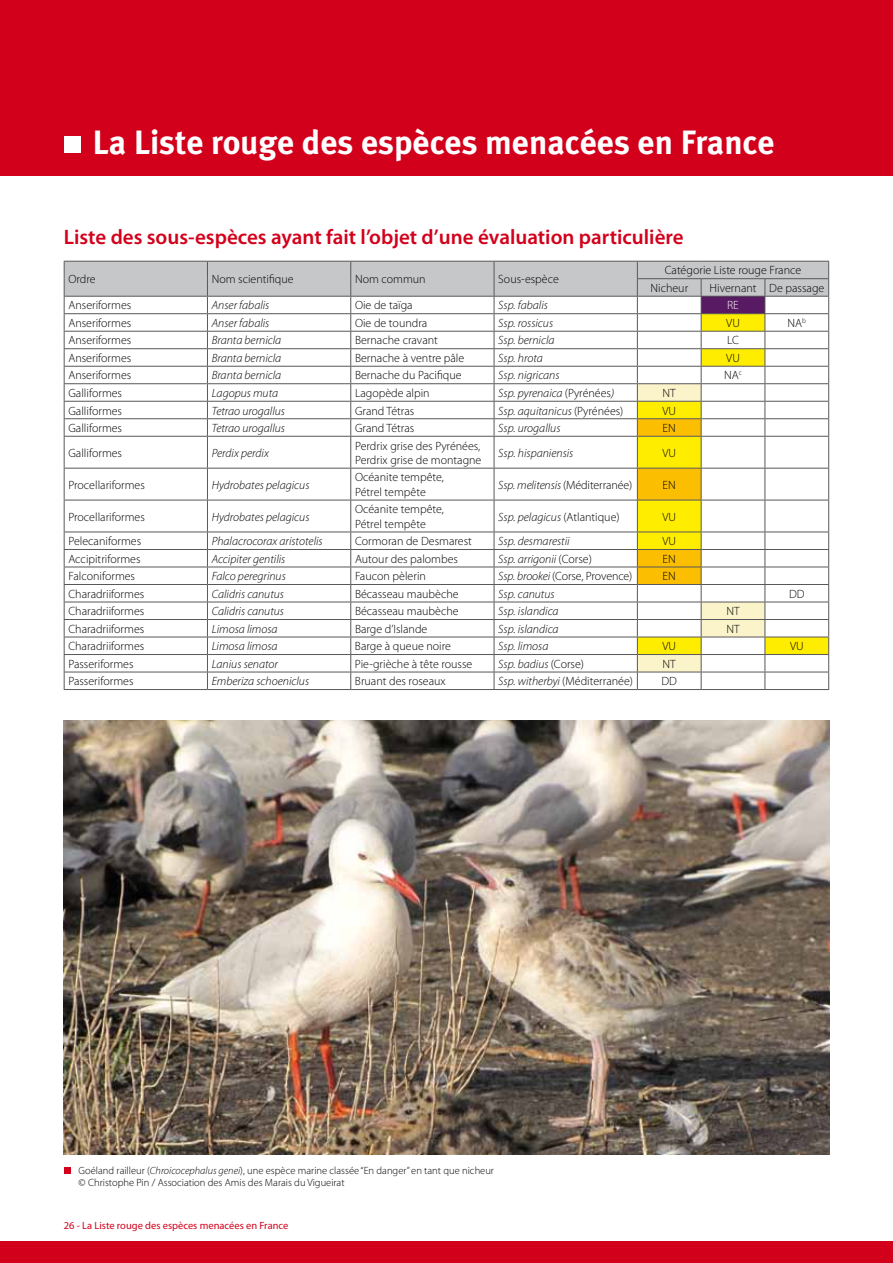
<style>
.page{position:relative;width:893px;height:1263px;background:#fff}
.page>*{position:absolute;margin:0;border:0;box-sizing:border-box;transform-origin:0 0}
.t1{font:700 33.75px "Meta Plus";color:#fff}
.t2{font:600 21px "Myriad Pro";color:#d3001b}
.t3{font:300 12px/14.4px "Myriad Pro";color:#000}
.t4{font:italic 300 12px "Myriad Pro";color:#000}
.t5{font:300 12px "Myriad Pro";color:#fff}
.t6{font:300 10.5px/12px "Myriad Pro";color:#000}
.t7{font:10.5px "Myriad Pro";color:#d3001b}
.s1{font-style:normal}
.s2{font-style:italic}
</style>
<div class="page">
<div style="left:0;top:0;width:893px;height:176px;background:#d3001b"></div>
<div style="left:0;top:1241px;width:893px;height:22px;background:#d3001b"></div>
<div style="left:64px;top:136px;width:16px;height:17px;background:#fff"></div>
<svg style="left:64px;top:261px;width:765px;height:428px"></svg>
<hr style="left:64px;top:689px;width:143px;height:1px;background:#58585a">
<hr style="left:207px;top:689px;width:144px;height:1px;background:#58585a">
<hr style="left:351px;top:689px;width:143px;height:1px;background:#58585a">
<hr style="left:494px;top:689px;width:143px;height:1px;background:#58585a">
<hr style="left:637px;top:689px;width:64px;height:1px;background:#58585a">
<hr style="left:701px;top:689px;width:64px;height:1px;background:#58585a">
<hr style="left:765px;top:689px;width:64px;height:1px;background:#58585a">
<img style="left:64px;top:721px;width:765px;height:433px">
<div style="left:64px;top:1167px;width:7px;height:7px;background:#d3001b"></div>
<h1 class="t1" style="left:92px;top:123px;width:684px">La Liste rouge des espèces menacées en France</h1>
<h2 class="t2" style="left:64px;top:224px;width:621px">Liste des sous-espèces ayant fait l’objet d’une évaluation particulière</h2>
<p class="t3" style="left:68px;top:272px;width:29px">Ordre</p>
<p class="t3" style="left:212px;top:272px;width:83px">Nom scientifique</p>
<p class="t3" style="left:355px;top:272px;width:72px">Nom commun</p>
<p class="t3" style="left:498px;top:272px;width:62px">Sous-espèce</p>
<p class="t3" style="left:650px;top:262px;width:152px;line-height:17.5px;text-indent:14px">Catégorie Liste rouge France<br>Nicheur</p>
<p class="t3" style="left:709px;top:281px;width:116px">Hivernant De passage</p>
<p class="t3" style="left:68px;top:298px;width:64px">Anseriformes</p>
<p class="t4" style="left:212px;top:298px;width:59px">Anser fabalis</p>
<p class="t3" style="left:355px;top:298px;width:59px">Oie de taïga</p>
<p class="t4" style="left:498px;top:298px;width:51px">Ssp. fabalis</p>
<p class="t5" style="left:727px;top:298px;width:13px">RE</p>
<p class="t3" style="left:68px;top:316px;width:64px">Anseriformes</p>
<p class="t4" style="left:212px;top:316px;width:59px">Anser fabalis</p>
<p class="t3" style="left:355px;top:316px;width:74px">Oie de toundra</p>
<p class="t4" style="left:498px;top:316px;width:56px">Ssp. rossicus</p>
<p class="t3" style="left:726px;top:316px;width:15px">VU</p>
<p class="t3" style="left:787px;top:316px;width:20px">NA<sup>b</sup></p>
<p class="t3" style="left:68px;top:333px;width:64px">Anseriformes</p>
<p class="t4" style="left:212px;top:333px;width:71px">Branta bernicla</p>
<p class="t3" style="left:355px;top:333px;width:84px">Bernache cravant</p>
<p class="t4" style="left:498px;top:333px;width:58px">Ssp. bernicla</p>
<p class="t3" style="left:727px;top:333px;width:13px">LC</p>
<p class="t3" style="left:68px;top:351px;width:64px">Anseriformes</p>
<p class="t4" style="left:212px;top:351px;width:71px">Branta bernicla</p>
<p class="t3" style="left:355px;top:351px;width:111px">Bernache à ventre pâle</p>
<p class="t4" style="left:498px;top:351px;width:46px">Ssp. hrota</p>
<p class="t3" style="left:726px;top:351px;width:15px">VU</p>
<p class="t3" style="left:68px;top:368px;width:64px">Anseriformes</p>
<p class="t4" style="left:212px;top:368px;width:71px">Branta bernicla</p>
<p class="t3" style="left:355px;top:368px;width:108px">Bernache du Pacifique</p>
<p class="t4" style="left:498px;top:368px;width:63px">Ssp. nigricans</p>
<p class="t3" style="left:724px;top:368px;width:19px">NA<sup>c</sup></p>
<p class="t3" style="left:68px;top:386px;width:55px">Galliformes</p>
<p class="t4" style="left:212px;top:386px;width:68px">Lagopus muta</p>
<p class="t3" style="left:355px;top:386px;width:76px">Lagopède alpin</p>
<p class="t4" style="left:498px;top:386px;width:117px">Ssp. pyrenaica <span class="s1">(Pyrénées</span>)</p>
<p class="t3" style="left:663px;top:386px;width:15px">NT</p>
<p class="t3" style="left:68px;top:403px;width:55px">Galliformes</p>
<p class="t4" style="left:212px;top:403px;width:75px">Tetrao urogallus</p>
<p class="t3" style="left:355px;top:403px;width:61px">Grand Tétras</p>
<p class="t4" style="left:498px;top:403px;width:127px">Ssp. aquitanicus <span class="s1">(Pyrénées)</span></p>
<p class="t3" style="left:662px;top:403px;width:15px">VU</p>
<p class="t3" style="left:68px;top:421px;width:55px">Galliformes</p>
<p class="t4" style="left:212px;top:421px;width:75px">Tetrao urogallus</p>
<p class="t3" style="left:355px;top:421px;width:61px">Grand Tétras</p>
<p class="t4" style="left:498px;top:421px;width:64px">Ssp. urogallus</p>
<p class="t3" style="left:663px;top:421px;width:15px">EN</p>
<p class="t3" style="left:68px;top:445px;width:55px">Galliformes</p>
<p class="t4" style="left:212px;top:445px;width:59px">Perdix perdix</p>
<p class="t3" style="left:355px;top:438px;width:128px">Perdrix grise des Pyrénées,<br>Perdrix grise de montagne</p>
<p class="t4" style="left:498px;top:445px;width:77px">Ssp. hispaniensis</p>
<p class="t3" style="left:662px;top:445px;width:15px">VU</p>
<p class="t3" style="left:68px;top:477px;width:78px">Procellariformes</p>
<p class="t4" style="left:212px;top:477px;width:99px">Hydrobates pelagicus</p>
<p class="t3" style="left:355px;top:470px;width:90px">Océanite tempête,<br>Pétrel tempête</p>
<p class="t4" style="left:498px;top:477px;width:136px">Ssp. melitensis <span class="s1">(Méditerranée)</span></p>
<p class="t3" style="left:663px;top:477px;width:15px">EN</p>
<p class="t3" style="left:68px;top:509px;width:78px">Procellariformes</p>
<p class="t4" style="left:212px;top:509px;width:99px">Hydrobates pelagicus</p>
<p class="t3" style="left:355px;top:502px;width:90px">Océanite tempête,<br>Pétrel tempête</p>
<p class="t4" style="left:498px;top:509px;width:123px">Ssp. pelagicus <span class="s1">(Atlantique)</span></p>
<p class="t3" style="left:662px;top:509px;width:15px">VU</p>
<p class="t3" style="left:68px;top:534px;width:74px">Pelecaniformes</p>
<p class="t4" style="left:212px;top:534px;width:113px">Phalacrocorax aristotelis</p>
<p class="t3" style="left:355px;top:534px;width:118px">Cormoran de Desmarest</p>
<p class="t4" style="left:498px;top:534px;width:73px">Ssp. desmarestii</p>
<p class="t3" style="left:662px;top:534px;width:15px">VU</p>
<p class="t3" style="left:68px;top:551px;width:74px">Accipitriformes</p>
<p class="t4" style="left:212px;top:552px;width:75px">Accipiter gentilis</p>
<p class="t3" style="left:355px;top:551px;width:105px">Autour des palombes</p>
<p class="t4" style="left:498px;top:552px;width:95px">Ssp. arrigonii <span class="s1">(Corse)</span></p>
<p class="t3" style="left:663px;top:551px;width:15px">EN</p>
<p class="t3" style="left:68px;top:569px;width:68px">Falconiformes</p>
<p class="t4" style="left:212px;top:569px;width:76px">Falco peregrinus</p>
<p class="t3" style="left:355px;top:569px;width:72px">Faucon pèlerin</p>
<p class="t3" style="left:498px;top:569px;width:136px"><span class="s2">Ssp. brookei</span> (Corse, Provence)</p>
<p class="t3" style="left:663px;top:569px;width:15px">EN</p>
<p class="t3" style="left:68px;top:586px;width:77px">Charadriiformes</p>
<p class="t4" style="left:212px;top:587px;width:74px">Calidris canutus</p>
<p class="t3" style="left:355px;top:586px;width:105px">Bécasseau maubèche</p>
<p class="t4" style="left:498px;top:587px;width:58px">Ssp. canutus</p>
<p class="t3" style="left:789px;top:586px;width:17px">DD</p>
<p class="t3" style="left:68px;top:604px;width:77px">Charadriiformes</p>
<p class="t4" style="left:212px;top:604px;width:74px">Calidris canutus</p>
<p class="t3" style="left:355px;top:604px;width:105px">Bécasseau maubèche</p>
<p class="t4" style="left:498px;top:604px;width:62px">Ssp. islandica</p>
<p class="t3" style="left:726px;top:604px;width:15px">NT</p>
<p class="t3" style="left:68px;top:621px;width:77px">Charadriiformes</p>
<p class="t4" style="left:212px;top:622px;width:67px">Limosa limosa</p>
<p class="t3" style="left:355px;top:621px;width:74px">Barge d’Islande</p>
<p class="t4" style="left:498px;top:622px;width:62px">Ssp. islandica</p>
<p class="t3" style="left:726px;top:621px;width:15px">NT</p>
<p class="t3" style="left:68px;top:639px;width:77px">Charadriiformes</p>
<p class="t4" style="left:212px;top:639px;width:67px">Limosa limosa</p>
<p class="t3" style="left:355px;top:639px;width:98px">Barge à queue noire</p>
<p class="t4" style="left:498px;top:639px;width:52px">Ssp. limosa</p>
<p class="t3" style="left:662px;top:639px;width:15px">VU</p>
<p class="t3" style="left:790px;top:639px;width:15px">VU</p>
<p class="t3" style="left:68px;top:656px;width:67px">Passeriformes</p>
<p class="t4" style="left:212px;top:657px;width:68px">Lanius senator</p>
<p class="t3" style="left:355px;top:656px;width:119px">Pie-grièche à tête rousse</p>
<p class="t4" style="left:498px;top:657px;width:87px">Ssp. badius <span class="s1">(Corse)</span></p>
<p class="t3" style="left:663px;top:656px;width:15px">NT</p>
<p class="t3" style="left:68px;top:674px;width:67px">Passeriformes</p>
<p class="t4" style="left:212px;top:674px;width:99px">Emberiza schoeniclus</p>
<p class="t3" style="left:355px;top:674px;width:92px">Bruant des roseaux</p>
<p class="t3" style="left:498px;top:674px;width:136px"><span class="s2">Ssp. witherbyi</span> (Méditerranée)</p>
<p class="t3" style="left:661px;top:674px;width:17px">DD</p>
<p class="t6" style="left:79px;top:1164px;width:417px">Goéland railleur (<span class="s2">Chroicocephalus genei</span>), une espèce marine classée “En danger” en tant que nicheur © Christophe Pin / Association des Amis des Marais du Vigueirat</p>
<p class="t7" style="left:64px;top:1219px;width:226px">26 - La Liste rouge des espèces menacées en France</p>
</div>
